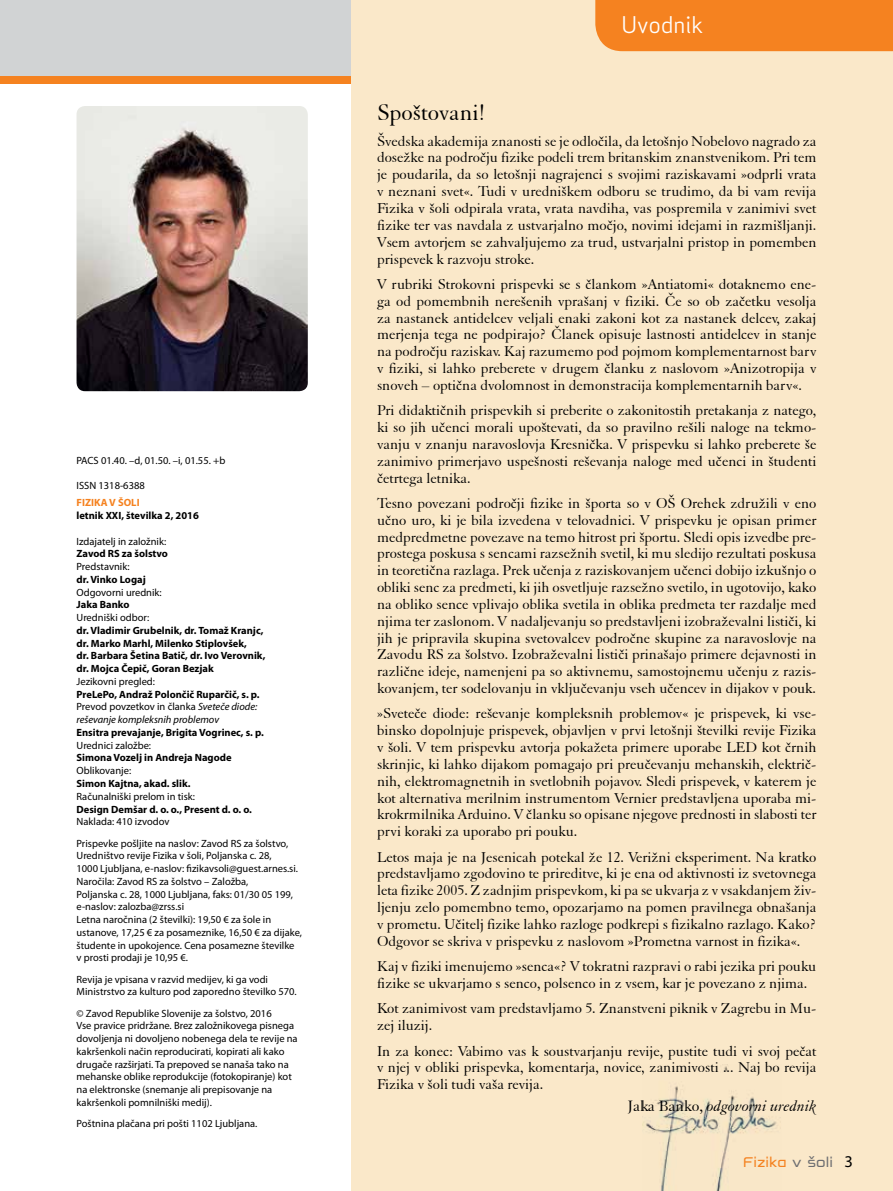
<style>
.page{position:relative;width:893px;height:1191px;background:#fff}
.page>*{position:absolute;margin:0;border:0;box-sizing:border-box;transform-origin:0 0}
.t1{font:24px "Elegant Garamond BT";color:#000}
.t2{font:22.5px "Apex Sans Book ST";color:#fff}
.t3{font:16.5px "Formation Sans";color:#f58220}
.t4{font:italic 16.2px "Elegant Garamond BT";color:#000}
.t5{font:15.3px/16.8px "Elegant Garamond BT";color:#000;text-align:justify}
.t6{font:10.5px/12.8px "Myriad Pro";color:#000}
.t7{font:700 10.5px/12.8px "Myriad Pro";color:#000}
.t8{font:italic 10.5px/12.8px "Myriad Pro";color:#000}
.t9{font:700 10.5px "Myriad Pro";color:#f58220}
.s1{font-weight:700;font-style:normal}
.s2{font-style:normal}
.s3{color:#6d6e71}
.s4{font-family:"Myriad Pro";color:#000}
</style>
<div class="page">
<div style="left:0;top:0;width:374px;height:82px;background:#d1d3d4"></div>
<div style="left:0;top:76px;width:374px;height:7px;background:#f58220"></div>
<div style="left:351px;top:0;width:542px;height:1191px;background:#fae8c9"></div>
<img style="left:77px;top:106px;width:231px;height:285px">
<div style="left:595px;top:0;width:298px;height:51px;background:#f58220"></div>
<img style="left:642px;top:1064px;width:139px;height:127px">
<p class="t6" style="left:77px;top:454px;width:150px">PACS 01.40. –d, 01.50. –i, 01.55. +b</p>
<p class="t6" style="left:77px;top:479px;width:70px">ISSN 1318-6388</p>
<p class="t9" style="left:77px;top:496px;width:65px">FIZIKA V ŠOLI</p>
<p class="t7" style="left:77px;top:509px;width:124px">letnik XXI, številka 2, 2016</p>
<p class="t6" style="left:77px;top:534px;width:91px">Izdajatelj in založnik:</p>
<p class="t7" style="left:77px;top:547px;width:93px">Zavod RS za šolstvo</p>
<p class="t6" style="left:77px;top:560px;width:55px">Predstavnik:</p>
<p class="t7" style="left:77px;top:572px;width:71px">dr. Vinko Logaj</p>
<p class="t6" style="left:77px;top:585px;width:87px">Odgovorni urednik:</p>
<p class="t7" style="left:77px;top:598px;width:54px">Jaka Banko</p>
<p class="t6" style="left:77px;top:611px;width:74px">Uredniški odbor:</p>
<p class="t7" style="left:77px;top:623px;width:190px">dr. Vladimir Grubelnik, dr. Tomaž Kranjc, dr. Marko Marhl, Milenko Stiplovšek,<br>dr. Barbara Šetina Batič, dr. Ivo Verovnik, dr. Mojca Čepič, Goran Bezjak</p>
<p class="t6" style="left:77px;top:675px;width:80px">Jezikovni pregled:</p>
<p class="t8" style="left:77px;top:687px;width:185px"><span class="s1">PreLePo, Andraž Polončič Ruparčič, s. p.<br></span><span class="s2">Prevod povzetkov in članka</span> Sveteče diode: reševanje kompleksnih problemov</p>
<p class="t7" style="left:77px;top:725px;width:189px">Ensitra prevajanje, Brigita Vogrinec, s. p.</p>
<p class="t6" style="left:77px;top:738px;width:76px">Urednici založbe:</p>
<p class="t7" style="left:77px;top:751px;width:157px">Simona Vozelj in Andreja Nagode</p>
<p class="t6" style="left:77px;top:764px;width:56px">Oblikovanje:</p>
<p class="t7" style="left:77px;top:776px;width:115px">Simon Kajtna, akad. slik.</p>
<p class="t6" style="left:77px;top:789px;width:120px">Računalniški prelom in tisk:</p>
<p class="t7" style="left:77px;top:802px;width:177px">Design Demšar d. o. o., Present d. o. o.</p>
<p class="t6" style="left:77px;top:811px;width:213px;line-height:21.3px">Naklada: 410 izvodov<br>Prispevke pošljite na naslov: Zavod RS za šolstvo,</p>
<p class="t6" style="left:77px;top:849px;width:227px">Uredništvo revije Fizika v šoli, Poljanska c. 28,<br>1000 Ljubljana, e-naslov: fizikavsoli@guest.arnes.si.<br>Naročila: Zavod RS za šolstvo – Založba,<br>Poljanska c. 28, 1000 Ljubljana, faks: 01/30 05 199, e-naslov: zalozba@zrss.si<br>Letna naročnina (2 številki): 19,50 € za šole in ustanove, 17,25 € za posameznike, 16,50 € za dijake, študente in upokojence. Cena posamezne številke v prosti prodaji je 10,95 €.</p>
<p class="t6" style="left:77px;top:972px;width:222px">Revija je vpisana v razvid medijev, ki ga vodi<br>Ministrstvo za kulturo pod zaporedno številko 570.</p>
<p class="t6" style="left:77px;top:1006px;width:223px">© Zavod Republike Slovenije za šolstvo, 2016<br>Vse pravice pridržane. Brez založnikovega pisnega dovoljenja ni dovoljeno nobenega dela te revije na kakršenkoli način reproducirati, kopirati ali kako drugače razširjati. Ta prepoved se nanaša tako na mehanske oblike reprodukcije (fotokopiranje) kot na elektronske (snemanje ali prepisovanje na kakršenkoli pomnilniški medij).</p>
<p class="t6" style="left:77px;top:1117px;width:182px">Poštnina plačana pri pošti 1102 Ljubljana.</p>
<h2 class="t2" style="left:621px;top:10px;width:84px">Uvodnik</h2>
<h1 class="t1" style="left:377px;top:98px;width:110px">Spoštovani!</h1>
<p class="t5" style="left:377px;top:132px;width:441px">Švedska akademija znanosti se je odločila, da letošnjo Nobelovo nagrado za dosežke na področju fizike podeli trem britanskim znanstvenikom. Pri tem je poudarila, da so letošnji nagrajenci s svojimi raziskavami »odprli vrata v neznani svet«. Tudi v uredniškem odboru se trudimo, da bi vam revija Fizika v šoli odpirala vrata, vrata navdiha, vas pospremila v zanimivi svet fizike ter vas navdala z ustvarjalno močjo, novimi idejami in razmišljanji.<br>Vsem avtorjem se zahvaljujemo za trud, ustvarjalni pristop in pomemben prispevek k razvoju stroke.</p>
<p class="t5" style="left:377px;top:275px;width:441px">V rubriki Strokovni prispevki se s člankom »Antiatomi« dotaknemo ene&shy;ga od pomembnih nerešenih vprašanj v fiziki. Če so ob začetku vesolja za nastanek antidelcev veljali enaki zakoni kot za nastanek delcev, zakaj merjenja tega ne podpirajo? Članek opisuje lastnosti antidelcev in stanje na področju raziskav. Kaj razumemo pod pojmom komplementarnost barv v fiziki, si lahko preberete v drugem članku z naslovom »Anizotropija v snoveh – optična dvolomnost in demonstracija komplementarnih barv«.</p>
<p class="t5" style="left:377px;top:401px;width:441px">Pri didaktičnih prispevkih si preberite o zakonitostih pretakanja z natego, ki so jih učenci morali upoštevati, da so pravilno rešili naloge na tekmo&shy;vanju v znanju naravoslovja Kresnička. V prispevku si lahko preberete še zanimivo primerjavo uspešnosti reševanja naloge med učenci in študenti četrtega letnika.</p>
<p class="t5" style="left:377px;top:494px;width:441px">Tesno povezani področji fizike in športa so v OŠ Orehek združili v eno učno uro, ki je bila izvedena v telovadnici. V prispevku je opisan primer medpredmetne povezave na temo hitrost pri športu. Sledi opis izvedbe pre&shy;prostega poskusa s sencami razsežnih svetil, ki mu sledijo rezultati poskusa in teoretična razlaga. Prek učenja z raziskovanjem učenci dobijo izkušnjo o obliki senc za predmeti, ki jih osvetljuje razsežno svetilo, in ugotovijo, kako na obliko sence vplivajo oblika svetila in oblika predmeta ter razdalje med njima ter zaslonom. V nadaljevanju so predstavljeni izobraževalni lističi, ki jih je pripravila skupina svetovalcev področne skupine za naravoslovje na Zavodu RS za šolstvo. Izobraževalni lističi prinašajo primere dejavnosti in različne ideje, namenjeni pa so aktivnemu, samostojnemu učenju z razis&shy;kovanjem, ter sodelovanju in vključevanju vseh učencev in dijakov v pouk.</p>
<p class="t5" style="left:377px;top:705px;width:441px">»Sveteče diode: reševanje kompleksnih problemov« je prispevek, ki vse&shy;binsko dopolnjuje prispevek, objavljen v prvi letošnji številki revije Fizika v šoli. V tem prispevku avtorja pokažeta primere uporabe LED kot črnih skrinjic, ki lahko dijakom pomagajo pri preučevanju mehanskih, električ&shy;nih, elektromagnetnih in svetlobnih pojavov. Sledi prispevek, v katerem je kot alternativa merilnim instrumentom Vernier predstavljena uporaba mi&shy;krokrmilnika Arduino. V članku so opisane njegove prednosti in slabosti ter prvi koraki za uporabo pri pouku.</p>
<p class="t5" style="left:377px;top:848px;width:441px">Letos maja je na Jesenicah potekal že 12. Verižni eksperiment. Na kratko predstavljamo zgodovino te prireditve, ki je ena od aktivnosti iz svetovnega leta fizike 2005. Z zadnjim prispevkom, ki pa se ukvarja z v vsakdanjem živ&shy;ljenju zelo pomembno temo, opozarjamo na pomen pravilnega obnašanja v prometu. Učitelj fizike lahko razloge podkrepi s fizikalno razlago. Kako?<br>Odgovor se skriva v prispevku z naslovom »Prometna varnost in fizika«.</p>
<p class="t5" style="left:377px;top:957px;width:441px">Kaj v fiziki imenujemo »senca«? V tokratni razpravi o rabi jezika pri pouku fizike se ukvarjamo s senco, polsenco in z vsem, kar je povezano z njima.</p>
<p class="t5" style="left:377px;top:999px;width:441px">Kot zanimivost vam predstavljamo 5. Znanstveni piknik v Zagrebu in Mu&shy;zej iluzij.</p>
<p class="t5" style="left:377px;top:1042px;width:441px">In za konec: Vabimo vas k soustvarjanju revije, pustite tudi vi svoj pečat v njej v obliki prispevka, komentarja, novice, zanimivosti ... Naj bo revija Fizika v šoli tudi vaša revija.</p>
<p class="t4" style="left:628px;top:1096px;width:190px"><span class="s2">Jaka Banko,</span> odgovorni urednik</p>
<p class="t3" style="left:743px;top:1153px;width:111px">Fizika <span class="s3">v šoli</span> <span class="s4">3</span></p>
</div>
